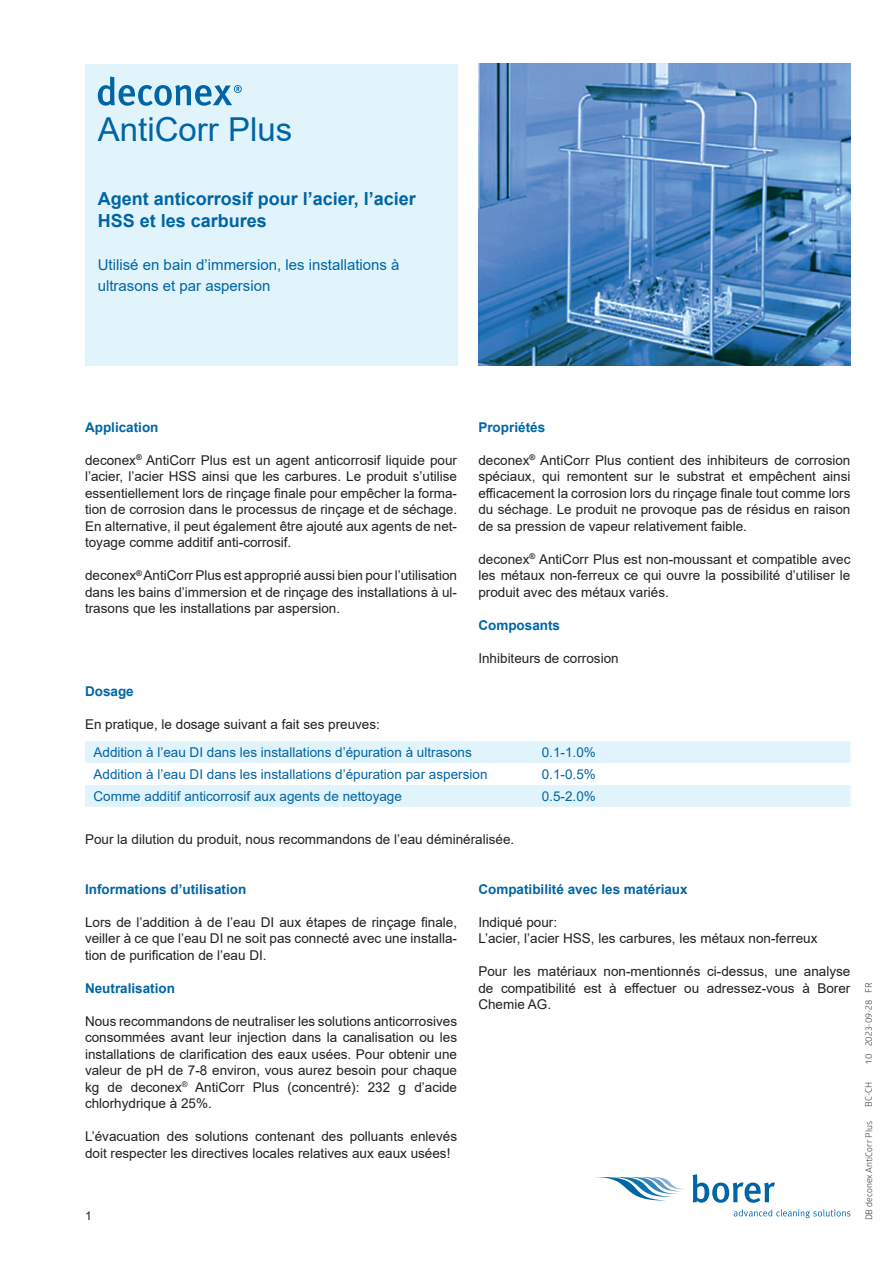
<style>
.page{position:relative;width:893px;height:1263px;background:#fff}
.page>*{position:absolute;margin:0;border:0;box-sizing:border-box;transform-origin:0 0}
.t1{font:33px "Arial";color:#0065a4}
.t2{font:700 18px/21.6px "Arial";color:#0065a4}
.t3{font:15px/21px "Arial";color:#0065a4}
.t4{font:13.5px/16.5px "Arial";color:#231f20;text-align:justify}
.t5{font:13.5px "Arial";color:#0065a4}
.t6{font:700 13.5px "Arial";color:#0065a4}
.t7{font:12px "Arial";color:#231f20}
.t8{font:9px "Glober";color:#231f20}
</style>
<div class="page">
<div style="left:85px;top:64px;width:372px;height:302px;background:#e1f4fc"></div>
<svg style="left:98px;top:77px;width:144px;height:29px"></svg>
<svg style="left:595px;top:1177px;width:90px;height:23px"></svg>
<svg style="left:693px;top:1174px;width:82px;height:29px"></svg>
<svg style="left:734px;top:1209px;width:116px;height:9px"></svg>
<img style="left:479px;top:64px;width:371px;height:302px">
<div style="left:85px;top:741px;width:765px;height:66px;background:#e1f4fc"></div>
<svg style="left:85px;top:763px;width:765px;height:22px"></svg>
<h1 class="t1" style="left:98px;top:107px;width:196px">AntiCorr Plus</h1>
<h2 class="t2" style="left:98px;top:188px;width:320px">Agent anticorrosif pour l’acier, l’acier<br>HSS et les carbures</h2>
<p class="t3" style="left:98px;top:254px;width:303px">Utilisé en bain d’immersion, les installations à ultrasons et par aspersion</p>
<p class="t6" style="left:85px;top:417px;width:75px">Application</p>
<p class="t4" style="left:85px;top:451px;width:374px">deconex<sup>®</sup> AntiCorr Plus est un agent anticorrosif liquide pour l’acier, l’acier HSS ainsi que les carbures. Le produit s’utilise essentiellement lors de rinçage finale pour empêcher la forma&shy;tion de corrosion dans le processus de rinçage et de séchage.<br>En alternative, il peut également être ajouté aux agents de net&shy;toyage comme additif anti-corrosif.</p>
<p class="t4" style="left:85px;top:567px;width:374px">deconex<sup>®</sup> AntiCorr Plus est approprié aussi bien pour l’utilisation dans les bains d’immersion et de rinçage des installations à ul&shy;trasons que les installations par aspersion.</p>
<p class="t6" style="left:478px;top:417px;width:68px">Propriétés</p>
<p class="t4" style="left:478px;top:451px;width:374px">deconex<sup>®</sup> AntiCorr Plus contient des inhibiteurs de corrosion spéciaux, qui remontent sur le substrat et empêchent ainsi efficacement la corrosion lors du rinçage finale tout comme lors du séchage. Le produit ne provoque pas de résidus en raison de sa pression de vapeur relativement faible.</p>
<p class="t4" style="left:478px;top:550px;width:374px">deconex<sup>®</sup> AntiCorr Plus est non-moussant et compatible avec les métaux non-ferreux ce qui ouvre la possibilité d’utiliser le produit avec des métaux variés.</p>
<p class="t6" style="left:478px;top:615px;width:83px">Composants</p>
<p class="t4" style="left:478px;top:649px;width:142px">Inhibiteurs de corrosion</p>
<p class="t6" style="left:85px;top:681px;width:50px">Dosage</p>
<p class="t4" style="left:85px;top:715px;width:296px">En pratique, le dosage suivant a fait ses preuves:</p>
<p class="t5" style="left:94px;top:743px;width:380px">Addition à l’eau DI dans les installations d’épuration à ultrasons</p>
<p class="t5" style="left:542px;top:743px;width:56px">0.1-1.0%</p>
<p class="t5" style="left:94px;top:765px;width:395px">Addition à l’eau DI dans les installations d’épuration par aspersion</p>
<p class="t5" style="left:542px;top:765px;width:56px">0.1-0.5%</p>
<p class="t5" style="left:94px;top:787px;width:310px">Comme additif anticorrosif aux agents de nettoyage</p>
<p class="t5" style="left:542px;top:787px;width:56px">0.5-2.0%</p>
<p class="t4" style="left:85px;top:831px;width:431px">Pour la dilution du produit, nous recommandons de l’eau déminéralisée.</p>
<p class="t6" style="left:85px;top:879px;width:163px">Informations d’utilisation</p>
<p class="t4" style="left:85px;top:913px;width:374px">Lors de l’addition à de l’eau DI aux étapes de rinçage finale, veiller à ce que l’eau DI ne soit pas connecté avec une installa&shy;tion de purification de l’eau DI.</p>
<p class="t6" style="left:85px;top:978px;width:92px">Neutralisation</p>
<p class="t4" style="left:85px;top:1012px;width:374px">Nous recommandons de neutraliser les solutions anticorrosives consommées avant leur injection dans la canalisation ou les installations de clarification des eaux usées. Pour obtenir une valeur de pH de 7-8 environ, vous aurez besoin pour chaque kg de deconex<sup>®</sup> AntiCorr Plus (concentré): 232 g d’acide chlorhydrique à 25%.</p>
<p class="t4" style="left:85px;top:1128px;width:374px">L’évacuation des solutions contenant des polluants enlevés doit respecter les directives locales relatives aux eaux usées!</p>
<p class="t7" style="left:85px;top:1208px;width:8px">1</p>
<p class="t6" style="left:478px;top:879px;width:211px">Compatibilité avec les matériaux</p>
<p class="t4" style="left:478px;top:913px;width:341px">Indiqué pour:<br>L’acier, l’acier HSS, les carbures, les métaux non-ferreux</p>
<p class="t4" style="left:478px;top:963px;width:374px">Pour les matériaux non-mentionnés ci-dessus, une analyse de compatibilité est à effectuer ou adressez-vous à Borer Chemie AG.</p>
<p class="t8" style="left:862px;top:1064px;width:83px;rotate:-90deg">1.0 2023-09-28 FR</p>
<p class="t8" style="left:862px;top:1106px;width:26px;rotate:-90deg">BC-CH</p>
<p class="t8" style="left:863px;top:1220px;width:101px;rotate:-90deg">DB deconex AntiCorr Plus</p>
</div>
